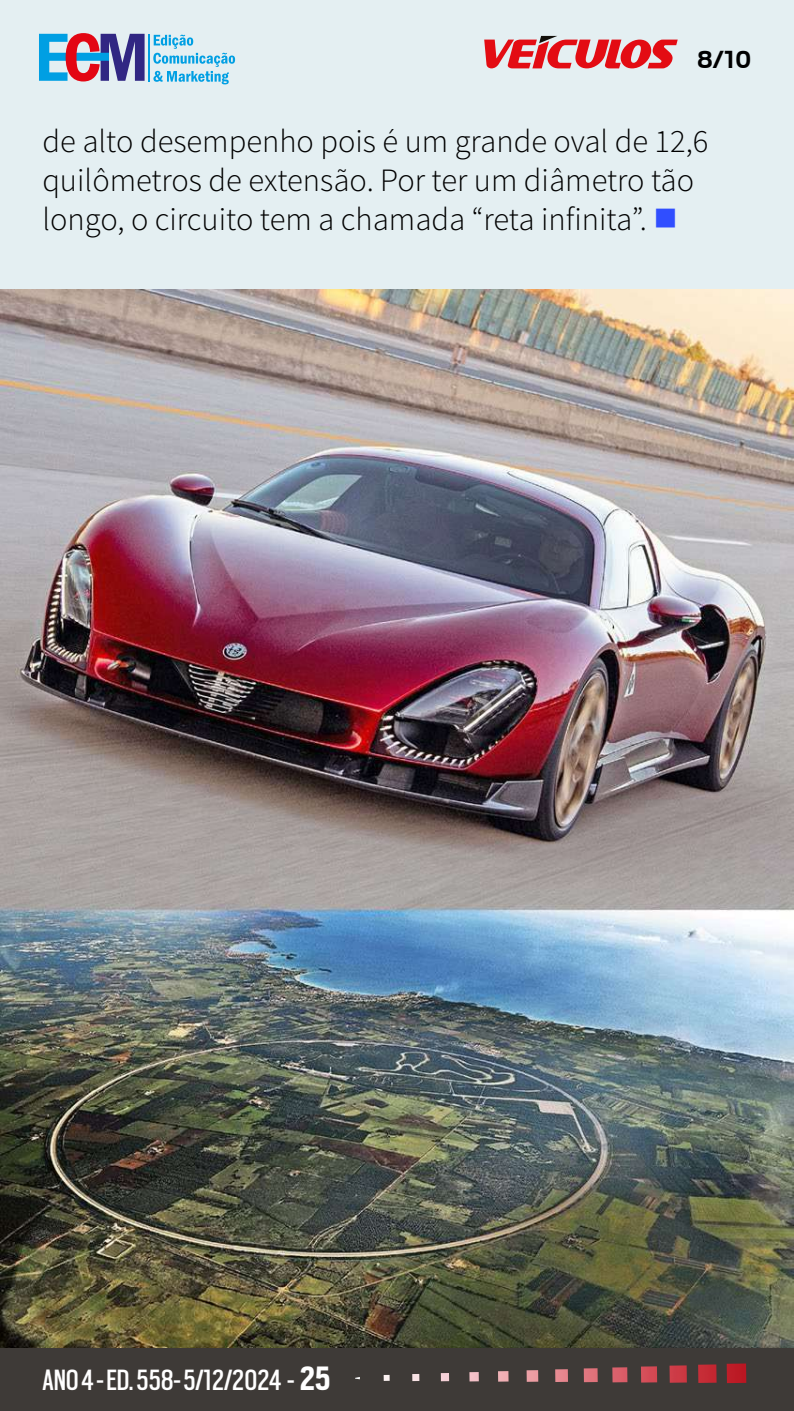
<style>
.page{position:relative;width:794px;height:1411px;background:#fff}
.page>*{position:absolute;margin:0;border:0;box-sizing:border-box;transform-origin:0 0}
.t1{font:300 32.5px/39px "Source Sans Pro";color:#000}
.t2{font:32.5px "Scout Cond";color:#fff}
.t3{font:700 27.5px "Scout";color:#000}
.s1{color:#304eff}
.s2{font-weight:700;font-size:37.5px}
</style>
<div class="page">
<div style="left:0;top:0;width:794px;height:1347px;background:#e4eff2"></div>
<div style="left:0;top:1347px;width:794px;height:63px;background:#3e3a37"></div>
<img style="left:726px;top:1363px;width:20px;height:19px">
<img style="left:698px;top:1364px;width:18px;height:18px">
<img style="left:669px;top:1365px;width:18px;height:17px">
<img style="left:641px;top:1366px;width:16px;height:16px">
<img style="left:612px;top:1367px;width:15px;height:15px">
<img style="left:584px;top:1368px;width:14px;height:13px">
<svg style="left:555px;top:1369px;width:13px;height:12px"></svg>
<svg style="left:526px;top:1370px;width:12px;height:11px"></svg>
<svg style="left:498px;top:1371px;width:10px;height:10px"></svg>
<svg style="left:469px;top:1372px;width:10px;height:9px"></svg>
<svg style="left:441px;top:1373px;width:8px;height:8px"></svg>
<svg style="left:412px;top:1374px;width:7px;height:6px"></svg>
<svg style="left:384px;top:1374px;width:6px;height:6px"></svg>
<hr style="left:149px;top:34px;width:1px;height:47px;background:#009fe3">
<svg style="left:153px;top:35px;width:82px;height:49px"></svg>
<svg style="left:39px;top:33px;width:106px;height:48px"></svg>
<svg style="left:484px;top:36px;width:193px;height:32px"></svg>
<img style="left:0;top:289px;width:794px;height:1058px">
<p class="t3" style="left:697px;top:47px;width:56px">8/10</p>
<p class="t1" style="left:43px;top:122px;width:667px">de alto desempenho pois é um grande oval de 12,6 quilômetros de extensão. Por ter um diâmetro tão longo, o circuito tem a chamada “reta infinita”. <span class="s1">■</span></p>
<p class="t2" style="left:43px;top:1358px;width:289px">ANO 4 - ED. 558- 5/12/2024 - <span class="s2">25</span></p>
</div>
